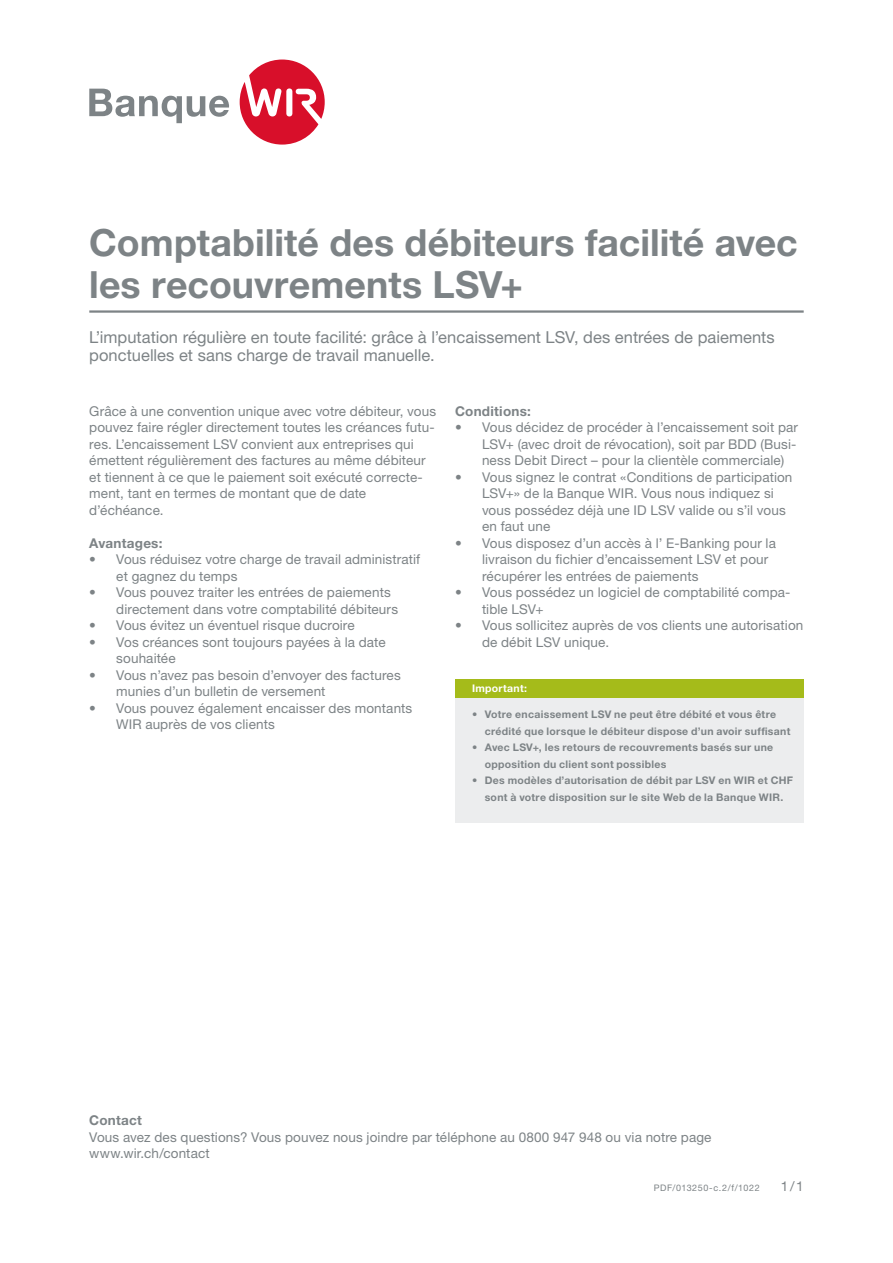
<style>
.page{position:relative;width:893px;height:1263px;background:#fff}
.page>*{position:absolute;margin:0;border:0;box-sizing:border-box;transform-origin:0 0}
.t1{font:700 37.5px/41.2px "Helvetica Neue LT Pro";color:#7d8386}
.t2{font:16.5px/18.1px "Helvetica Neue LT Pro";color:#7d8386}
.t3{font:13.5px/16.5px "Helvetica Neue LT Pro";letter-spacing:.01em;color:#7d8386}
.t4{font:700 13.5px "Helvetica Neue LT Pro";letter-spacing:.02em;color:#7d8386}
.t5{font:700 10.5px/16.5px "Helvetica Neue LT Pro";letter-spacing:.03em;color:#7d8386}
.t6{font:700 10.5px "Helvetica Neue LT Pro";letter-spacing:.03em;color:#fff}
.t7{font:9px "Helvetica Neue LT Pro";letter-spacing:.06em;color:#7d8386}
</style>
<div class="page">
<hr style="left:89px;top:310px;width:715px;height:3px;background:#7d8386">
<div style="left:455px;top:680px;width:349px;height:18px;background:#a5bb1a"></div>
<div style="left:455px;top:698px;width:349px;height:124px;background:#ecedee"></div>
<svg style="left:240px;top:60px;width:85px;height:85px"></svg>
<svg style="left:89px;top:89px;width:140px;height:34px"></svg>
<h1 class="t1" style="left:89px;top:222px;width:710px">Comptabilité des débiteurs facilité avec les recouvrements LSV+</h1>
<p class="t2" style="left:89px;top:327px;width:687px">L’imputation régulière en toute facilité: grâce à l’encaissement LSV, des entrées de paiements ponctuelles et sans charge de travail manuelle.</p>
<p class="t3" style="left:89px;top:402px;width:348px">Grâce à une convention unique avec votre débiteur, vous pouvez faire régler directement toutes les créances futu&shy;res. L’encaissement LSV convient aux entreprises qui émettent régulièrement des factures au même débiteur et tiennent à ce que le paiement soit exécuté correcte&shy;ment, tant en termes de montant que de date d’échéance.</p>
<p class="t4" style="left:89px;top:534px;width:75px">Avantages:</p>
<p class="t3" style="left:116px;top:551px;width:305px;text-indent:-27px">• Vous réduisez votre charge de travail administratif et gagnez du temps</p>
<p class="t3" style="left:116px;top:584px;width:283px;text-indent:-27px">• Vous pouvez traiter les entrées de paiements directement dans votre comptabilité débiteurs</p>
<p class="t3" style="left:89px;top:617px;width:267px">• Vous évitez un éventuel risque ducroire</p>
<p class="t3" style="left:116px;top:633px;width:271px;text-indent:-27px">• Vos créances sont toujours payées à la date souhaitée</p>
<p class="t3" style="left:116px;top:666px;width:286px;text-indent:-27px">• Vous n’avez pas besoin d’envoyer des factures munies d’un bulletin de versement</p>
<p class="t3" style="left:116px;top:699px;width:298px;text-indent:-27px">• Vous pouvez également encaisser des montants<br>WIR auprès de vos clients</p>
<p class="t4" style="left:455px;top:402px;width:77px">Conditions:</p>
<p class="t3" style="left:482px;top:419px;width:318px;text-indent:-27px">• Vous décidez de procéder à l’encaissement soit par<br>LSV+ (avec droit de révocation), soit par BDD (Busi&shy;ness Debit Direct – pour la clientèle commerciale)</p>
<p class="t3" style="left:482px;top:468px;width:312px;text-indent:-27px">• Vous signez le contrat «Conditions de participation LSV+» de la Banque WIR. Vous nous indiquez si vous possédez déjà une ID LSV valide ou s’il vous en faut une</p>
<p class="t3" style="left:482px;top:534px;width:295px;text-indent:-27px">• Vous disposez d’un accès à l’ E-Banking pour la livraison du fichier d’encaissement LSV et pour récupérer les entrées de paiements</p>
<p class="t3" style="left:482px;top:584px;width:310px;text-indent:-27px">• Vous possédez un logiciel de comptabilité compa&shy;tible LSV+</p>
<p class="t3" style="left:482px;top:617px;width:323px;text-indent:-27px">• Vous sollicitez auprès de vos clients une autorisation de débit LSV unique.</p>
<p class="t6" style="left:472px;top:682px;width:57px">Important:</p>
<p class="t5" style="left:485px;top:706px;width:307px;text-indent:-13px">• Votre encaissement LSV ne peut être débité et vous être crédité que lorsque le débiteur dispose d’un avoir suffisant</p>
<p class="t5" style="left:485px;top:739px;width:290px;text-indent:-13px">• Avec LSV+, les retours de recouvrements basés sur une opposition du client sont possibles</p>
<p class="t5" style="left:472px;top:772px;width:323px;text-align:center">• Des modèles d’autorisation de débit par LSV en WIR et CHF sont à votre disposition sur le site Web de la Banque WIR.</p>
<p class="t4" style="left:89px;top:1112px;width:54px">Contact</p>
<p class="t3" style="left:89px;top:1128px;width:624px">Vous avez des questions? Vous pouvez nous joindre par téléphone au 0800 947 948 ou via notre page www.wir.ch/contact</p>
<p class="t7" style="left:654px;top:1182px;width:107px">PDF/013250-c.2/f/1022</p>
<p class="t3" style="left:781px;top:1178px;width:24px">1/1</p>
</div>
